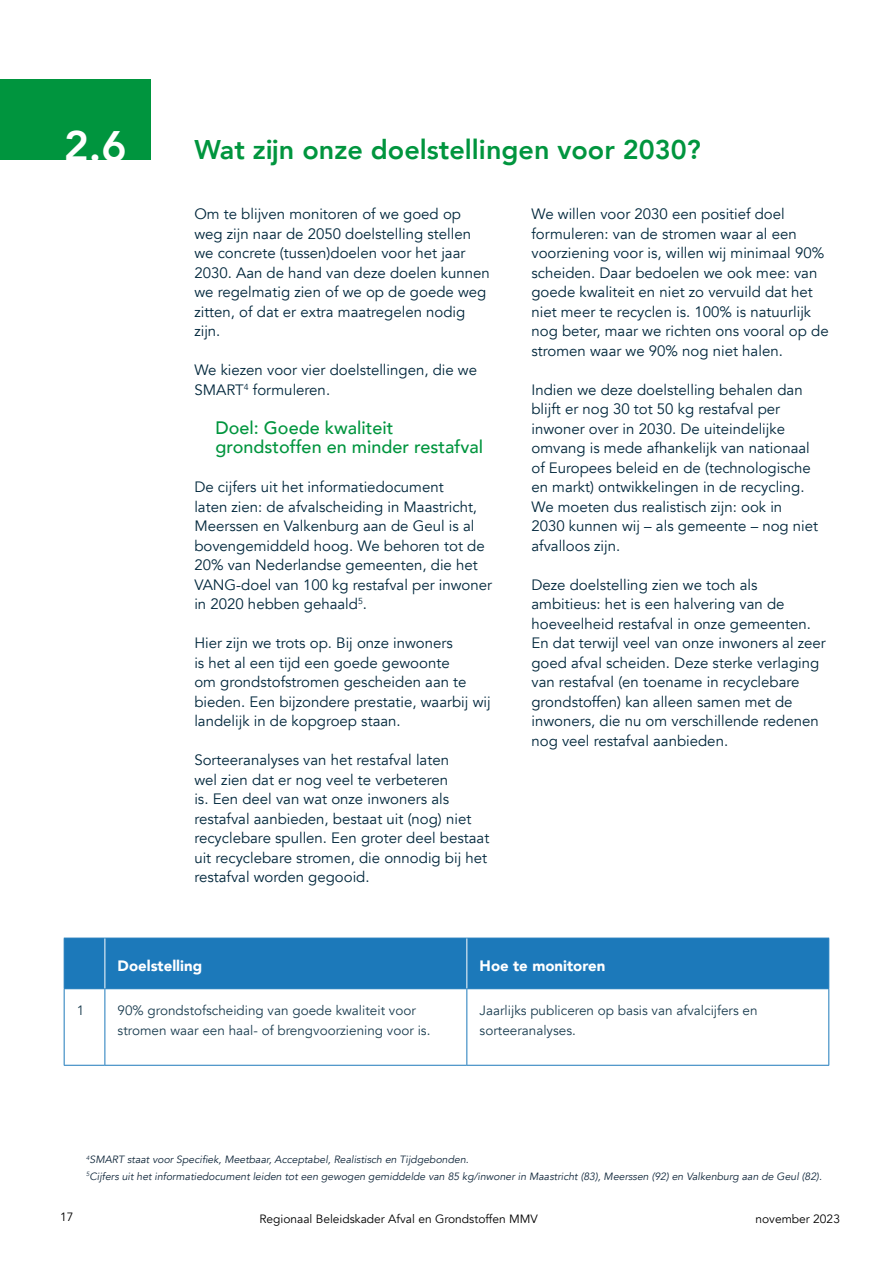
<style>
.page{position:relative;width:893px;height:1263px;background:#fff}
.page>*{position:absolute;margin:0;border:0;box-sizing:border-box;transform-origin:0 0}
.t1{font:800 42.6px "Avenir";color:#fff}
.t2{font:800 27px "Avenir";color:#00953e}
.t3{font:500 18px/19.5px "Avenir";color:#00953e}
.t4{font:15px/19.5px "Avenir";color:#00273c}
.t5{font:900 15px "Avenir";color:#fff}
.t6{font:13.5px/19.5px "Avenir";color:#00273c}
.t7{font:12px "Avenir";color:#000}
.t8{font:italic 10.5px/16.5px "Avenir";color:#0f263a}
</style>
<div class="page">
<div style="left:0;top:79px;width:150px;height:80px;background:#00953e"></div>
<div style="left:65px;top:939px;width:763px;height:49px;background:#1c79ba"></div>
<hr style="left:64px;top:938px;width:41px;height:1px;background:#036ab3">
<hr style="left:64px;top:938px;width:1px;height:50px;background:#036ab3">
<hr style="left:105px;top:938px;width:362px;height:1px;background:#036ab3">
<hr style="left:467px;top:938px;width:362px;height:1px;background:#036ab3">
<hr style="left:828px;top:938px;width:1px;height:50px;background:#036ab3">
<hr style="left:64px;top:988px;width:41px;height:1px;background:#036ab3">
<hr style="left:64px;top:989px;width:1px;height:76px;background:#036ab3">
<hr style="left:105px;top:988px;width:362px;height:1px;background:#036ab3">
<hr style="left:105px;top:989px;width:1px;height:76px;background:#036ab3">
<hr style="left:467px;top:988px;width:362px;height:1px;background:#036ab3">
<hr style="left:466px;top:989px;width:1px;height:76px;background:#036ab3">
<hr style="left:828px;top:989px;width:1px;height:76px;background:#036ab3">
<hr style="left:64px;top:1065px;width:41px;height:1px;background:#036ab3">
<hr style="left:105px;top:1065px;width:362px;height:1px;background:#036ab3">
<hr style="left:467px;top:1065px;width:362px;height:1px;background:#036ab3">
<hr style="left:105px;top:938px;width:1px;height:50px;background:#fff">
<hr style="left:466px;top:938px;width:1px;height:50px;background:#fff">
<h1 class="t1" style="left:64px;top:113px;width:64px">2.6</h1>
<h2 class="t2" style="left:194px;top:129px;width:508px">Wat zijn onze doelstellingen voor 2030?</h2>
<p class="t4" style="left:194px;top:204px;width:297px">Om te blijven monitoren of we goed op weg zijn naar de 2050 doelstelling stellen we concrete (tussen)doelen voor het jaar 2030. Aan de hand van deze doelen kunnen we regelmatig zien of we op de goede weg zitten, of dat er extra maatregelen nodig zijn.</p>
<p class="t4" style="left:194px;top:360px;width:284px">We kiezen voor vier doelstellingen, die we<br>SMART<sup>4</sup> formuleren.</p>
<p class="t3" style="left:216px;top:417px;width:269px">Doel: Goede kwaliteit grondstoffen en minder restafval</p>
<p class="t4" style="left:194px;top:477px;width:299px">De cijfers uit het informatiedocument<br>laten zien: de afvalscheiding in Maastricht, Meerssen en Valkenburg aan de Geul is al bovengemiddeld hoog. We behoren tot de 20% van Nederlandse gemeenten, die het VANG-doel van 100 kg restafval per inwoner in 2020 hebben gehaald<sup>5</sup>.</p>
<p class="t4" style="left:194px;top:633px;width:298px">Hier zijn we trots op. Bij onze inwoners<br>is het al een tijd een goede gewoonte<br>om grondstofstromen gescheiden aan te bieden. Een bijzondere prestatie, waarbij wij landelijk in de kopgroep staan.</p>
<p class="t4" style="left:194px;top:750px;width:296px">Sorteeranalyses van het restafval laten<br>wel zien dat er nog veel te verbeteren<br>is. Een deel van wat onze inwoners als restafval aanbieden, bestaat uit (nog) niet recyclebare spullen. Een groter deel bestaat uit recyclebare stromen, die onnodig bij het restafval worden gegooid.</p>
<p class="t4" style="left:531px;top:204px;width:299px">We willen voor 2030 een positief doel formuleren: van de stromen waar al een voorziening voor is, willen wij minimaal 90% scheiden. Daar bedoelen we ook mee: van goede kwaliteit en niet zo vervuild dat het niet meer te recyclen is. 100% is natuurlijk nog beter, maar we richten ons vooral op de stromen waar we 90% nog niet halen.</p>
<p class="t4" style="left:531px;top:380px;width:288px">Indien we deze doelstelling behalen dan blijft er nog 30 tot 50 kg restafval per inwoner over in 2030. De uiteindelijke omvang is mede afhankelijk van nationaal of Europees beleid en de (technologische en markt) ontwikkelingen in de recycling.<br>We moeten dus realistisch zijn: ook in 2030 kunnen wij – als gemeente – nog niet afvalloos zijn.</p>
<p class="t4" style="left:531px;top:575px;width:296px">Deze doelstelling zien we toch als ambitieus: het is een halvering van de hoeveelheid restafval in onze gemeenten.<br>En dat terwijl veel van onze inwoners al zeer goed afval scheiden. Deze sterke verlaging van restafval (en toename in recyclebare grondstoffen) kan alleen samen met de inwoners, die nu om verschillende redenen nog veel restafval aanbieden.</p>
<p class="t5" style="left:118px;top:953px;width:86px">Doelstelling</p>
<p class="t5" style="left:480px;top:953px;width:127px">Hoe te monitoren</p>
<p class="t6" style="left:77px;top:1001px;width:9px">1</p>
<p class="t6" style="left:118px;top:1001px;width:314px">90% grondstofscheiding van goede kwaliteit voor stromen waar een haal- of brengvoorziening voor is.</p>
<p class="t6" style="left:480px;top:1001px;width:280px">Jaarlijks publiceren op basis van afvalcijfers en sorteeranalyses.</p>
<p class="t8" style="left:86px;top:1152px;width:737px"><sup>4</sup>SMART staat voor Specifiek, Meetbaar, Acceptabel, Realistisch en Tijdgebonden.<br><sup>5</sup>Cijfers uit het informatiedocument leiden tot een gewogen gemiddelde van 85 kg/inwoner in Maastricht (83), Meerssen (92) en Valkenburg aan de Geul (82).</p>
<p class="t7" style="left:60px;top:1209px;width:15px">17</p>
<p class="t7" style="left:259px;top:1212px;width:280px">Regionaal Beleidskader Afval en Grondstoffen MMV</p>
<p class="t7" style="left:755px;top:1212px;width:86px">november 2023</p>
</div>
